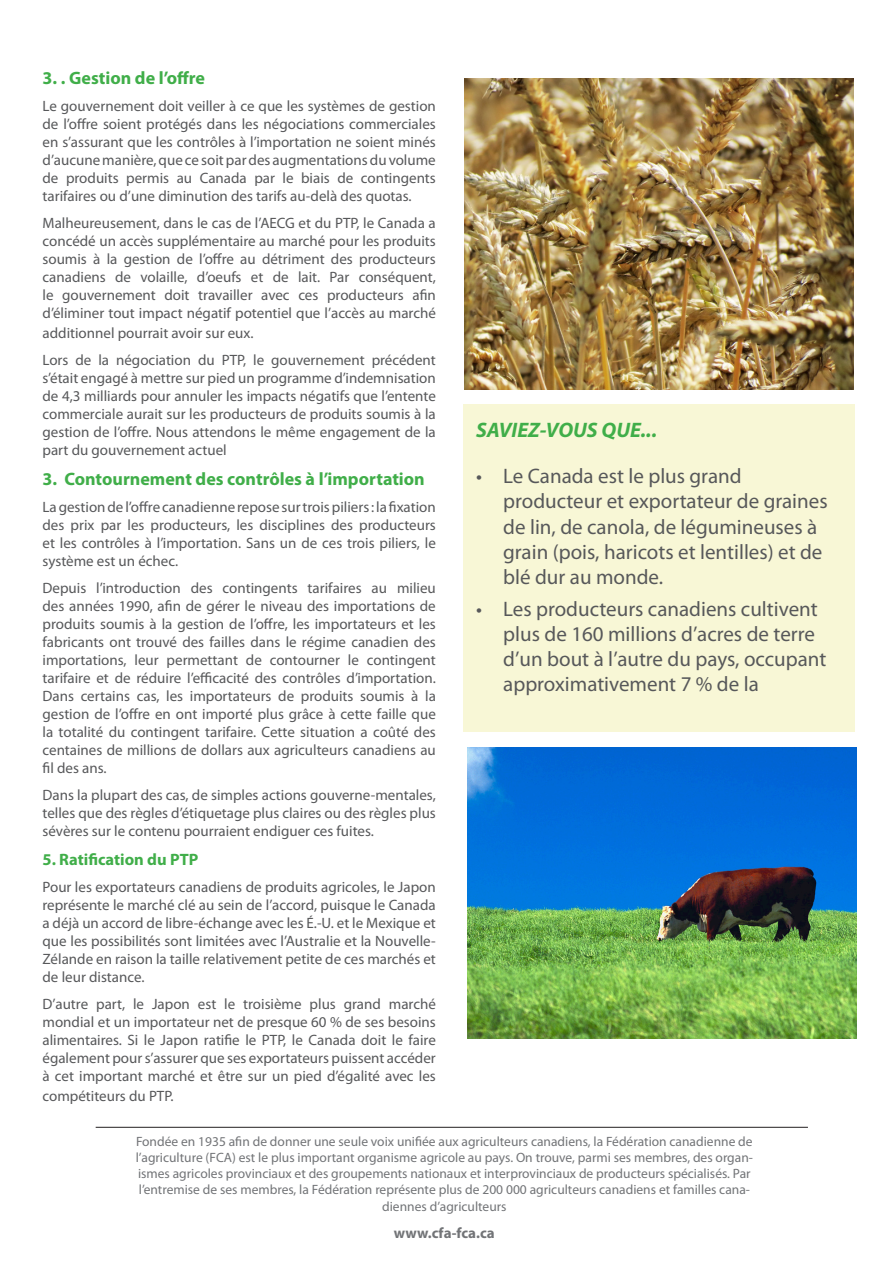
<style>
.page{position:relative;width:893px;height:1263px;background:#fff}
.page>*{position:absolute;margin:0;border:0;box-sizing:border-box;transform-origin:0 0}
.t1{font:21px/25.2px "Myriad Pro";color:#57585a}
.t2{font:italic 700 21px "Myriad Pro";color:#40ae49}
.t3{font:700 18px "Myriad Pro";color:#40ae49}
.t4{font:700 16.5px "Myriad Pro";color:#40ae49}
.t5{font:15px/18px "Myriad Pro";color:#57585a;text-align:justify}
.t6{font:700 15px "Myriad Pro";letter-spacing:.005em;color:#727477}
.t7{font:13.5px/16.2px "Myriad Pro";color:#727477;text-align:center}
</style>
<div class="page">
<hr style="left:96px;top:1127px;width:712px;height:1px;background:#231f20">
<img style="left:465px;top:79px;width:389px;height:310px">
<div style="left:463px;top:404px;width:392px;height:327px;background:#f8f7d6"></div>
<img style="left:468px;top:747px;width:389px;height:292px">
<p class="t3" style="left:43px;top:66px;width:164px">3. . Gestion de l’offre</p>
<p class="t5" style="left:43px;top:97px;width:395px">Le gouvernement doit veiller à ce que les systèmes de gestion de l’offre soient protégés dans les négociations commerciales en s’assurant que les contrôles à l’importation ne soient minés d’aucunemanière,que ce soitpardes augmentationsdu volume de produits permis au Canada par le biais de contingents tarifaires ou d’une diminution des tarifs au-delà des quotas.</p>
<p class="t5" style="left:43px;top:214px;width:395px">Malheureusement, dans le cas de l’AECG et du PTP, le Canada a concédé un accès supplémentaire au marché pour les produits soumis à la gestion de l’offre au détriment des producteurs canadiens de volaille, d’oeufs et de lait. Par conséquent, le gouvernement doit travailler avec ces producteurs afin d’éliminer tout impact négatif potentiel que l’accès au marché</p>
<p class="t5" style="left:43px;top:323px;width:213px">additionnel pourrait avoir sur eux.</p>
<p class="t5" style="left:43px;top:350px;width:395px">Lors de la négociation du PTP, le gouvernement précédent s’était engagé à mettre sur pied un programme d’indemnisation de 4,3 milliards pour annuler les impacts négatifs que l’entente commerciale aurait sur les producteurs de produits soumis à la gestion de l’offre. Nous attendons le même engagement de la part du gouvernement actuel</p>
<p class="t3" style="left:43px;top:467px;width:384px">3. Contournement des contrôles à l’importation</p>
<p class="t5" style="left:43px;top:498px;width:395px">Lagestionde l’offre canadienne repose surtroispiliers: lafixation des prix par les producteurs, les disciplines des producteurs et les contrôles à l’importation. Sans un de ces trois piliers, le système est un échec.</p>
<p class="t5" style="left:43px;top:579px;width:395px">Depuis l’introduction des contingents tarifaires au milieu des années 1990, afin de gérer le niveau des importations de produits soumis à la gestion de l’offre, les importateurs et les fabricants ont trouvé des failles dans le régime canadien des importations, leur permettant de contourner le contingent tarifaire et de réduire l’efficacité des contrôles d’importation.<br>Dans certains cas, les importateurs de produits soumis à la gestion de l’offre en ont importé plus grâce à cette faille que la totalité du contingent tarifaire. Cette situation a coûté des centaines de millions de dollars aux agriculteurs canadiens au fil des ans.</p>
<p class="t5" style="left:43px;top:786px;width:395px">Dans la plupart des cas, de simples actions gouverne-mentales, telles que des règles d’étiquetage plus claires ou des règles plus sévères sur le contenu pourraient endiguer ces fuites.</p>
<p class="t4" style="left:43px;top:849px;width:157px">5. Ratification du PTP</p>
<p class="t5" style="left:43px;top:878px;width:395px">Pour les exportateurs canadiens de produits agricoles, le Japon représente le marché clé au sein de l’accord, puisque le Canada a déjà un accord de libre-échange avec les É.-U. et le Mexique et que les possibilités sont limitées avec l’Australie et la Nouvelle-Zélande en raison la taille relativement petite de ces marchés et de leur distance.</p>
<p class="t5" style="left:43px;top:995px;width:395px">D’autre part, le Japon est le troisième plus grand marché mondial et un importateur net de presque 60 % de ses besoins alimentaires. Si le Japon ratifie le PTP, le Canada doit le faire également pour s’assurer que ses exportateurs puissent accéder à cet important marché et être sur un pied d’égalité avec les</p>
<p class="t5" style="left:43px;top:1087px;width:132px">compétiteurs du PTP.</p>
<p class="t7" style="left:136px;top:1133px;width:619px">Fondée en 1935 afin de donner une seule voix unifiée aux agriculteurs canadiens, la Fédération canadienne de l’agriculture (FCA) est le plus important organisme agricole au pays. On trouve, parmi ses membres, des organ&shy;ismes agricoles provinciaux et des groupements nationaux et interprovinciaux de producteurs spécialisés. Par l’entremise de ses membres, la Fédération représente plus de 200 000 agriculteurs canadiens et familles cana&shy;diennes d’agriculteurs</p>
<p class="t6" style="left:394px;top:1223px;width:102px">www.cfa-fca.ca</p>
<p class="t2" style="left:476px;top:416px;width:182px">SAVIEZ-VOUS QUE...</p>
<p class="t1" style="left:503px;top:463px;width:326px;text-indent:-27px">• Le Canada est le plus grand producteur et exportateur de graines de lin, de canola, de légumineuses à grain (pois, haricots et lentilles) et de blé dur au monde.</p>
<p class="t1" style="left:503px;top:596px;width:325px;text-indent:-27px">• Les producteurs canadiens cultivent plus de 160 millions d’acres de terre d’un bout à l’autre du pays, occupant approximativement 7 % de la</p>
</div>
